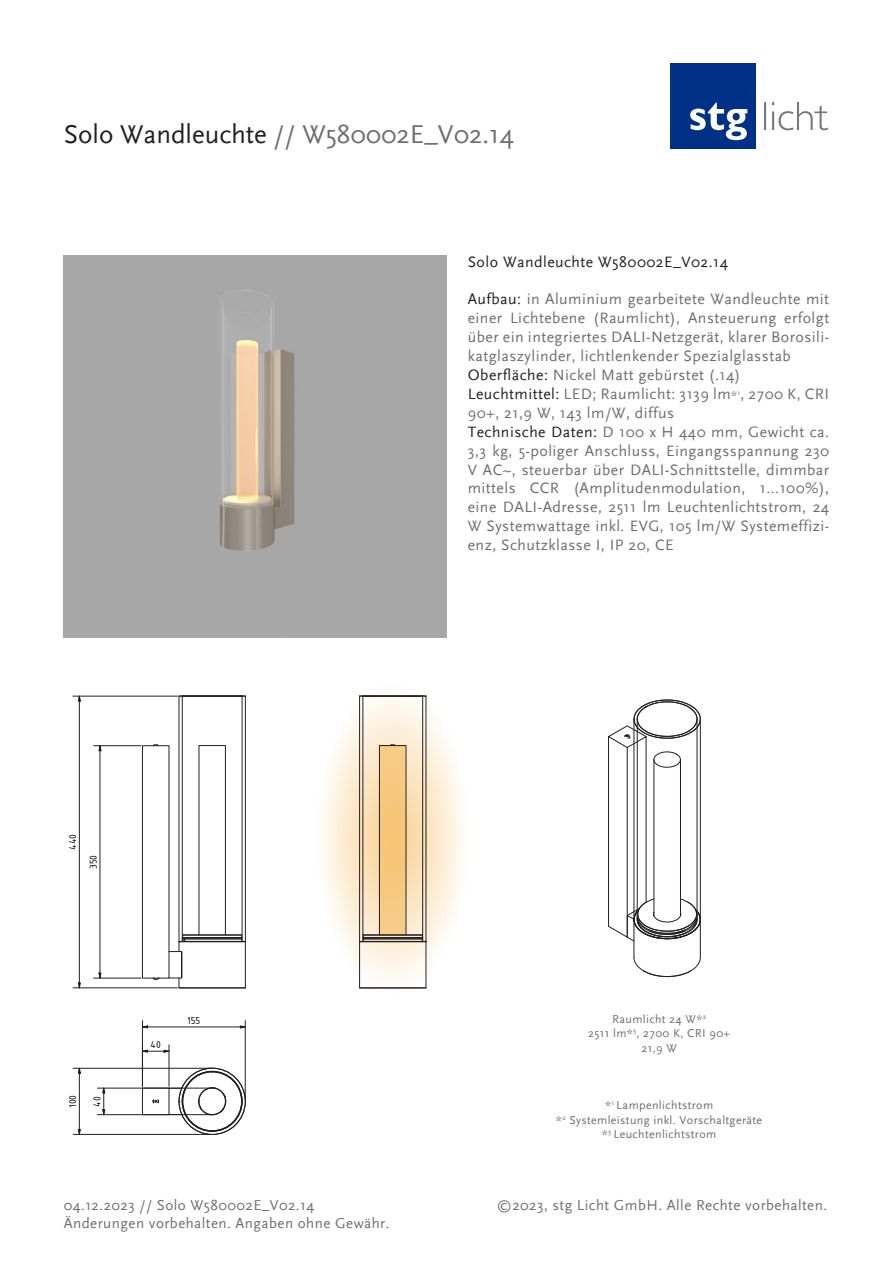
<style>
.page{position:relative;width:893px;height:1263px;background:#fff}
.page>*{position:absolute;margin:0;border:0;box-sizing:border-box;transform-origin:0 0}
.t1{font:27px "Scala Sans";color:#6c6d70}
.t2{font:15.75px/18.9px "Scala Sans";letter-spacing:.03em;color:#6c6d70;text-align:justify}
.t3{font:15.75px "Scala Sans";letter-spacing:.03em;color:#231f20}
.t4{font:15px/18px "Scala Sans";letter-spacing:.03em;color:#6c6d70}
.t5{font:12px "Scala Sans";letter-spacing:.03em;color:#6c6d70}
.t6{font:10.8px "ISOCPEUR";color:#000}
.s1{color:#231f20}
.s2{font-size:12px}
</style>
<div class="page">
<div style="left:670px;top:64px;width:85px;height:85px;background:#003186"></div>
<svg style="left:690px;top:103px;width:57px;height:37px"></svg>
<svg style="left:764px;top:102px;width:64px;height:28px"></svg>
<img style="left:64px;top:255px;width:382px;height:383px">
<svg style="left:297px;top:646px;width:190px;height:383px"></svg>
<hr style="left:183px;top:934px;width:59px;height:1px;background:#231f20">
<hr style="left:183px;top:935px;width:59px;height:1px;background:#231f20">
<hr style="left:179px;top:987px;width:66px;height:1px;background:#231f20">
<hr style="left:183px;top:939px;width:59px;height:1px;background:#231f20">
<hr style="left:245px;top:942px;width:1px;height:46px;background:#231f20">
<div style="left:142px;top:745px;width:27px;height:233px;border:1px solid #231f20"></div>
<svg style="left:153px;top:744px;width:6px;height:2px"></svg>
<svg style="left:153px;top:978px;width:6px;height:2px"></svg>
<hr style="left:182px;top:941px;width:60px;height:1px;background:#231f20">
<hr style="left:179px;top:696px;width:66px;height:1px;background:#231f20">
<hr style="left:245px;top:696px;width:1px;height:245px;background:#231f20">
<hr style="left:242px;top:696px;width:1px;height:242px;background:#231f20">
<div style="left:199px;top:745px;width:27px;height:190px;border:1px solid #231f20"></div>
<svg style="left:169px;top:696px;width:16px;height:292px"></svg>
<svg style="left:241px;top:935px;width:5px;height:7px"></svg>
<hr style="left:183px;top:938px;width:59px;height:1px;background:#231f20">
<hr style="left:183px;top:937px;width:59px;height:1px;background:#231f20">
<div style="left:198px;top:1087px;width:28px;height:28px;border:1px solid #231f20;border-radius:50%"></div>
<div style="left:182px;top:1071px;width:60px;height:60px;border:1px solid #231f20;border-radius:50%"></div>
<div style="left:179px;top:1068px;width:66px;height:66px;border:1px solid #231f20;border-radius:50%"></div>
<div style="left:142px;top:1088px;width:27px;height:27px;border:1px solid #231f20"></div>
<div style="left:199px;top:1088px;width:27px;height:27px;border:1px solid #231f20;border-radius:50%"></div>
<svg style="left:153px;top:1099px;width:6px;height:4px"></svg>
<svg style="left:198px;top:1100px;width:4px;height:10px"></svg>
<svg style="left:214px;top:1088px;width:12px;height:24px"></svg>
<svg style="left:102px;top:1087px;width:3px;height:29px"></svg>
<hr style="left:97px;top:1088px;width:114px;height:1px;background:#231f20">
<hr style="left:97px;top:1114px;width:114px;height:1px;background:#231f20">
<svg style="left:78px;top:1067px;width:3px;height:6px"></svg>
<svg style="left:78px;top:1129px;width:3px;height:5px"></svg>
<hr style="left:79px;top:1073px;width:1px;height:56px;background:#231f20">
<hr style="left:73px;top:1068px;width:138px;height:1px;background:#231f20">
<hr style="left:73px;top:1134px;width:138px;height:1px;background:#231f20">
<svg style="left:141px;top:1050px;width:28px;height:2px"></svg>
<hr style="left:169px;top:1045px;width:1px;height:41px;background:#231f20">
<svg style="left:141px;top:1025px;width:7px;height:3px"></svg>
<svg style="left:240px;top:1025px;width:5px;height:3px"></svg>
<hr style="left:147px;top:1027px;width:93px;height:1px;background:#231f20">
<hr style="left:245px;top:1020px;width:1px;height:80px;background:#231f20">
<hr style="left:142px;top:1020px;width:1px;height:66px;background:#231f20">
<svg style="left:78px;top:982px;width:3px;height:7px"></svg>
<svg style="left:78px;top:695px;width:3px;height:6px"></svg>
<hr style="left:79px;top:701px;width:1px;height:282px;background:#231f20">
<hr style="left:73px;top:987px;width:104px;height:1px;background:#231f20">
<hr style="left:73px;top:696px;width:104px;height:1px;background:#231f20">
<hr style="left:100px;top:751px;width:1px;height:222px;background:#231f20">
<hr style="left:94px;top:745px;width:47px;height:1px;background:#231f20">
<hr style="left:94px;top:978px;width:47px;height:1px;background:#231f20">
<svg style="left:634px;top:957px;width:67px;height:20px"></svg>
<hr style="left:634px;top:920px;width:1px;height:37px;background:#231f20">
<hr style="left:700px;top:920px;width:1px;height:37px;background:#231f20">
<svg style="left:608px;top:700px;width:93px;height:241px"></svg>
<hr style="left:363px;top:934px;width:59px;height:1px;background:#231f20">
<hr style="left:363px;top:935px;width:59px;height:1px;background:#231f20">
<hr style="left:360px;top:987px;width:66px;height:1px;background:#231f20">
<hr style="left:363px;top:939px;width:59px;height:1px;background:#231f20">
<hr style="left:359px;top:942px;width:1px;height:46px;background:#231f20">
<hr style="left:426px;top:942px;width:1px;height:46px;background:#231f20">
<hr style="left:363px;top:941px;width:60px;height:1px;background:#231f20">
<hr style="left:360px;top:696px;width:66px;height:1px;background:#231f20">
<hr style="left:426px;top:696px;width:1px;height:245px;background:#231f20">
<hr style="left:422px;top:696px;width:1px;height:242px;background:#231f20">
<div style="left:379px;top:745px;width:27px;height:190px;border:1px solid #231f20"></div>
<svg style="left:359px;top:696px;width:5px;height:246px"></svg>
<svg style="left:422px;top:935px;width:5px;height:7px"></svg>
<hr style="left:363px;top:938px;width:59px;height:1px;background:#231f20">
<hr style="left:363px;top:937px;width:59px;height:1px;background:#231f20">
<h1 class="t1" style="left:64px;top:120px;width:452px"><span class="s1">Solo Wandleuchte</span> // W580002E_V02.14</h1>
<p class="t6" style="left:66px;top:850px;width:18px;rotate:-90deg">440</p>
<p class="t6" style="left:86px;top:869px;width:16px;rotate:-90deg">350</p>
<p class="t6" style="left:66px;top:1108px;width:15px;rotate:-90deg">100</p>
<p class="t6" style="left:90px;top:1106px;width:12px;rotate:-90deg">40</p>
<p class="t6" style="left:141px;top:1037px;width:21px">4040</p>
<p class="t6" style="left:187px;top:1013px;width:15px">155</p>
<p class="t3" style="left:468px;top:253px;width:262px">Solo Wandleuchte W580002E_V02.14</p>
<p class="t2" style="left:468px;top:290px;width:363px"><span class="s1">Aufbau:</span> in Aluminium gearbeitete Wandleuchte mit einer Lichtebene (Raumlicht), Ansteuerung erfolgt über ein integriertes DALI-Netzgerät, klarer Borosili&shy;katglaszylinder, lichtlenkender Spezialglasstab</p>
<p class="t2" style="left:468px;top:366px;width:274px"><span class="s1">Oberfläche:</span> Nickel Matt gebürstet (.14)</p>
<p class="t2" style="left:468px;top:385px;width:363px"><span class="s1">Leuchtmittel:</span> LED; Raumlicht: 3139 lm<span class="s2">*</span><sup>1</sup>, 2700 K, CRI<br>90+, 21,9 W, 143 lm/W, diffus</p>
<p class="t2" style="left:468px;top:422px;width:363px"><span class="s1">Technische Daten:</span> D 100 x H 440 mm, Gewicht ca.<br>3,3 kg, 5-poliger Anschluss, Eingangsspannung 230<br>V AC~, steuerbar über DALI-Schnittstelle, dimmbar mittels CCR (Amplitudenmodulation, 1...100%), eine DALI-Adresse, 2511 lm Leuchtenlichtstrom, 24<br>W Systemwattage inkl. EVG, 105 lm/W Systemeffizi&shy;enz, Schutzklasse I, IP 20, CE</p>
<p class="t5" style="left:612px;top:1012px;width:96px">Raumlicht 24 W*<sup>2</sup></p>
<p class="t5" style="left:588px;top:1027px;width:144px">2511 lm*<sup>3</sup>, 2700 K, CRI 90+</p>
<p class="t5" style="left:641px;top:1041px;width:37px">21,9 W</p>
<p class="t5" style="left:605px;top:1099px;width:110px">*<sup>1</sup> Lampenlichtstrom</p>
<p class="t5" style="left:556px;top:1113px;width:208px">*<sup>2</sup> Systemleistung inkl. Vorschaltgeräte</p>
<p class="t5" style="left:602px;top:1128px;width:116px">*<sup>3</sup> Leuchtenlichtstrom</p>
<p class="t4" style="left:64px;top:1196px;width:327px">04.12.2023 // Solo W580002E_V02.14<br>Änderungen vorbehalten. Angaben ohne Gewähr.</p>
<p class="t4" style="left:497px;top:1196px;width:332px">©2023, stg Licht GmbH. Alle Rechte vorbehalten.</p>
</div>
